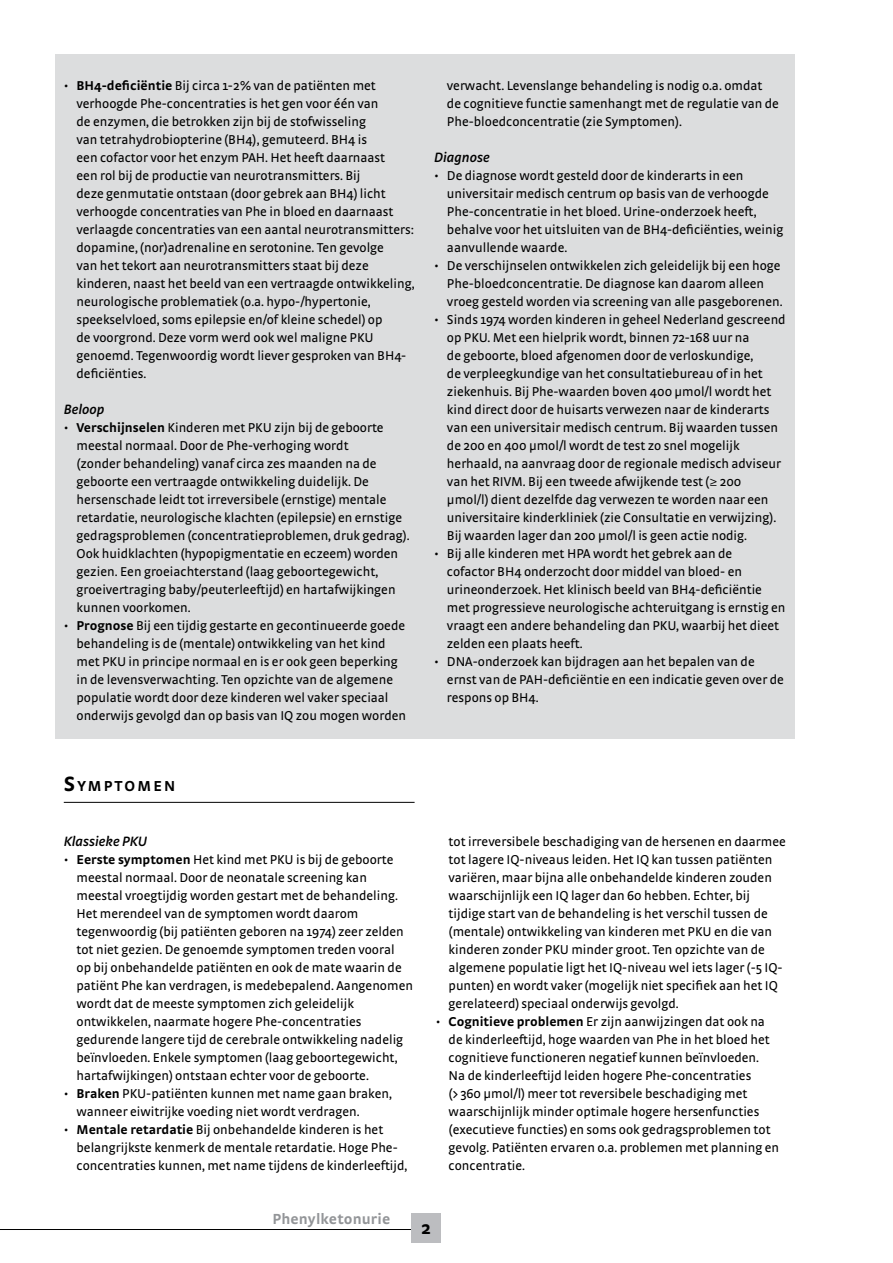
<style>
.page{position:relative;width:893px;height:1263px;background:#fff}
.page>*{position:absolute;margin:0;border:0;box-sizing:border-box;transform-origin:0 0}
.t1{font:700 18.6px "Strada";color:#000}
.t2{font:700 15.3px "Strada";letter-spacing:.005em;color:#939598}
.t3{font:700 15.15px "Strada";letter-spacing:.14em;color:#000}
.t4{font:italic 600 14.25px "Strada";color:#000}
.t5{font:13.5px/18px "Strada";color:#000}
.s1{font-weight:700}
.s2{font-family:"Myriad Pro"}
.s3{font-size:21.75px}
</style>
<div class="page">
<hr style="left:0;top:1229px;width:431px;height:1px;background:#000">
<div style="left:411px;top:1213px;width:30px;height:30px;background:#bcbdc0"></div>
<div style="left:55px;top:54px;width:740px;height:684px;background:#dcddde"></div>
<hr style="left:64px;top:802px;width:351px;height:1px;background:#000">
<p class="t5" style="left:77px;top:76px;width:340px;text-indent:-13px">• <span class="s1">BH4-deficiëntie</span> Bij circa 1-2% van de patiënten met verhoogde Phe-concentraties is het gen voor één van<br>de enzymen, die betrokken zijn bij de stofwisseling<br>van tetrahydrobiopterine (BH4), gemuteerd. BH4 is<br>een cofactor voor het enzym PAH. Het heeft daarnaast<br>een rol bij de productie van neurotransmitters. Bij<br>deze genmutatie ontstaan (door gebrek aan BH4)licht verhoogde concentraties van Phe in bloed en daarnaast verlaagde concentraties van een aantal neurotransmitters: dopamine,(nor)adrenaline en serotonine. Ten gevolge<br>van het tekort aan neurotransmitters staat bij deze kinderen, naast het beeld van een vertraagde ontwikkeling, neurologische problematiek (o.a. hypo-/hypertonie, speekselvloed, soms epilepsie en/of kleine schedel) op<br>de voorgrond. Deze vorm werd ook wel maligne PKU genoemd. Tegenwoordig wordt liever gesproken van BH4- deficiënties.</p>
<p class="t4" style="left:64px;top:401px;width:42px">Beloop</p>
<p class="t5" style="left:77px;top:418px;width:335px;text-indent:-13px">• <span class="s1">Verschijnselen</span> Kinderen met PKU zijn bij de geboorte meestal normaal. Door de Phe-verhoging wordt<br>(zonder behandeling) vanaf circa zes maanden na de geboorte een vertraagde ontwikkeling duidelijk. De hersenschade leidt tot irreversibele (ernstige) mentale retardatie, neurologische klachten (epilepsie) en ernstige gedragsproblemen (concentratieproblemen, druk gedrag).<br>Ook huidklachten (hypopigmentatie en eczeem)worden gezien. Een groeiachterstand (laag geboortegewicht, groeivertraging baby/peuterleeftijd) en hartafwijkingen kunnen voorkomen.</p>
<p class="t5" style="left:77px;top:616px;width:331px;text-indent:-13px">• <span class="s1">Prognose</span> Bij een tijdig gestarte en gecontinueerde goede behandeling is de (mentale) ontwikkeling van het kind met PKU in principe normaal en is er ook geen beperking in de levensverwachting. Ten opzichte van de algemene populatie wordt door deze kinderen wel vaker speciaal onderwijs gevolgd dan op basis van IQ zou mogen worden</p>
<p class="t5" style="left:447px;top:76px;width:333px">verwacht. Levenslange behandeling is nodig o.a. omdat de cognitieve functie samenhangt met de regulatie van de<br>Phe-bloedconcentratie (zie Symptomen).</p>
<p class="t4" style="left:434px;top:149px;width:57px">Diagnose</p>
<p class="t5" style="left:447px;top:166px;width:338px;text-indent:-13px">• De diagnose wordt gesteld door de kinderarts in een universitair medisch centrum op basis van de verhoogde Phe-concentratie in het bloed. Urine-onderzoek heeft, behalve voor het uitsluiten van de BH4-deficiënties, weinig aanvullende waarde.</p>
<p class="t5" style="left:447px;top:256px;width:337px;text-indent:-13px">• De verschijnselen ontwikkelen zich geleidelijk bij een hoge<br>Phe-bloedconcentratie. De diagnose kan daarom alleen vroeg gesteld worden via screening van alle pasgeborenen.</p>
<p class="t5" style="left:447px;top:310px;width:340px;text-indent:-13px">• Sinds 1974 worden kinderen in geheel Nederland gescreend op PKU. Met een hielprik wordt, binnen 72-168 uur na<br>de geboorte, bloed afgenomen door de verloskundige,<br>de verpleegkundige van het consultatiebureau of in het ziekenhuis. Bij Phe-waarden boven 400 µmol/l wordt het kind direct door de huisarts verwezen naar de kinderarts van een universitair medisch centrum. Bij waarden tussen de 200 en 400 µmol/l wordt de test zo snel mogelijk herhaald, na aanvraag door de regionale medisch adviseur van het RIVM. Bij een tweede afwijkende test(<span class="s2">≥</span> 200 µmol/l) dient dezelfde dag verwezen te worden naar een universitaire kinderkliniek (zie Consultatie en verwijzing).<br>Bij waarden lager dan 200 µmol/l is geen actie nodig.</p>
<p class="t5" style="left:447px;top:544px;width:340px;text-indent:-13px">• Bij alle kinderen met HPA wordt het gebrek aan de<br>cofactor BH4 onderzocht door middel van bloed- en urineonderzoek. Het klinisch beeld van BH4-deficiëntie met progressieve neurologische achteruitgang is ernstig en vraagt een andere behandeling dan PKU, waarbij het dieet zelden een plaats heeft.</p>
<p class="t5" style="left:447px;top:652px;width:338px;text-indent:-13px">• DNA-onderzoek kan bijdragen aan het bepalen van de ernst van de PAH-deficiëntie en een indicatie geven over de respons op BH4.</p>
<p class="t3" style="left:64px;top:777px;width:113px"><span class="s3">S</span>YMPTOMEN</p>
<p class="t4" style="left:64px;top:833px;width:85px">Klassieke PKU</p>
<p class="t5" style="left:77px;top:850px;width:338px;text-indent:-13px">• <span class="s1">Eerste symptomen</span> Het kind met PKU is bij de geboorte meestal normaal. Door de neonatale screening kan meestal vroegtijdig worden gestart met de behandeling.<br>Het merendeel van de symptomen wordt daarom tegenwoordig (bij patiënten geboren na 1974) zeer zelden tot niet gezien. De genoemde symptomen treden vooral<br>op bij onbehandelde patiënten en ook de mate waarin de patiënt Phe kan verdragen, is medebepalend. Aangenomen wordt dat de meeste symptomen zich geleidelijk ontwikkelen, naarmate hogere Phe-concentraties gedurende langere tijd de cerebrale ontwikkeling nadelig beïnvloeden. Enkele symptomen (laag geboortegewicht, hartafwijkingen) ontstaan echter voor de geboorte.</p>
<p class="t5" style="left:77px;top:1084px;width:317px;text-indent:-13px">• <span class="s1">Braken</span> PKU-patiënten kunnen met name gaan braken, wanneer eiwitrijke voeding niet wordt verdragen.</p>
<p class="t5" style="left:77px;top:1120px;width:332px;text-indent:-13px">• <span class="s1">Mentale retardatie</span> Bij onbehandelde kinderen is het belangrijkste kenmerk de mentale retardatie. Hoge Phe&shy;concentraties kunnen, met name tijdens de kinderleeftijd,</p>
<p class="t5" style="left:449px;top:832px;width:339px">tot irreversibele beschadiging van de hersenen en daarmee tot lagere IQ-niveaus leiden. Het IQ kan tussen patiënten variëren, maar bijna alle onbehandelde kinderen zouden waarschijnlijk een IQ lager dan 60 hebben. Echter, bij tijdige start van de behandeling is het verschil tussen de (mentale) ontwikkeling van kinderen met PKU en die van kinderen zonder PKU minder groot. Ten opzichte van de algemene populatie ligt het IQ-niveau wel iets lager(-5 IQ&shy;punten) en wordt vaker(mogelijk niet specifiek aan het IQ gerelateerd) speciaal onderwijs gevolgd.</p>
<p class="t5" style="left:449px;top:1012px;width:332px;text-indent:-13px">• <span class="s1">Cognitieve problemen</span> Er zijn aanwijzingen dat ook na de kinderleeftijd, hoge waarden van Phe in het bloed het cognitieve functioneren negatief kunnen beïnvloeden.<br>Na de kinderleeftijd leiden hogere Phe-concentraties<br>(&gt; 360 µmol/l) meer tot reversibele beschadiging met waarschijnlijk minder optimale hogere hersenfuncties (executieve functies) en soms ook gedragsproblemen tot gevolg. Patiënten ervaren o.a. problemen met planning en concentratie.</p>
<p class="t2" style="left:273px;top:1210px;width:119px">Phenylketonurie</p>
<h1 class="t1" style="left:421px;top:1216px;width:11px">2</h1>
</div>
